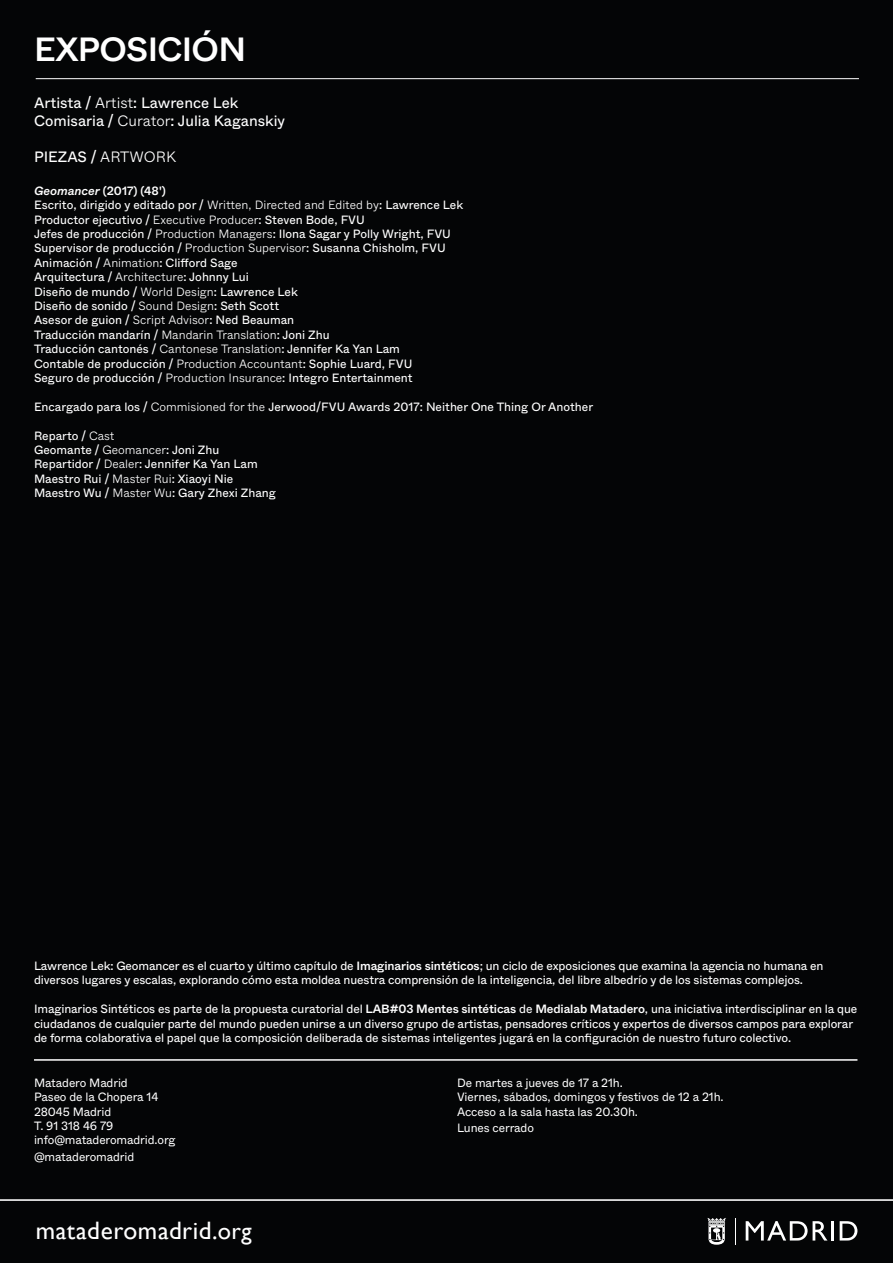
<style>
.page{position:relative;width:893px;height:1263px;background:#040506}
.page>*{position:absolute;margin:0;border:0;box-sizing:border-box;transform-origin:0 0}
.t1{font:500 33.45px "Whyte";letter-spacing:-.02em;color:#fff}
.t2{font:25.2px "Gill Sans";letter-spacing:.02em;color:#fff}
.t3{font:15px/18px "Whyte";color:#fff}
.t4{font:12px/14.4px "Whyte";letter-spacing:-.01em;color:#fff}
.t5{font:12px/14.4px "Whyte";letter-spacing:-.01em;color:#fff}
.s1{font-weight:300}
.s2{font-weight:500;font-style:italic}
.s3{font-weight:500}
.s4{font-size:24px}
</style>
<div class="page">
<svg style="left:735px;top:1218px;width:1px;height:27px"></svg>
<svg style="left:746px;top:1221px;width:81px;height:19px"></svg>
<hr style="left:831px;top:1221px;width:3px;height:19px;background:#fff">
<svg style="left:840px;top:1221px;width:17px;height:19px"></svg>
<svg style="left:707px;top:1218px;width:19px;height:27px"></svg>
<hr style="left:0;top:1199px;width:893px;height:2px;background:#fff">
<hr style="left:36px;top:78px;width:823px;height:1px;background:#fff">
<hr style="left:34px;top:1059px;width:823px;height:2px;background:#fff">
<h1 class="t1" style="left:34px;top:23px;width:213px">EXPOSICIÓN</h1>
<p class="t3" style="left:34px;top:93px;width:253px">Artista / <span class="s1">Artist</span>: Lawrence Lek<br>Comisaria / <span class="s1">Curator</span>: Julia Kaganskiy</p>
<p class="t3" style="left:34px;top:147px;width:144px">PIEZAS / <span class="s1">ARTWORK</span></p>
<p class="t4" style="left:34px;top:183px;width:431px"><span class="s2">Geomancer</span> <span class="s3">(2017) (48')<br></span>Escrito, dirigido y editado por / <span class="s1">Written, Directed and Edited by</span>: Lawrence Lek Productor ejecutivo / <span class="s1">Executive Producer</span>: Steven Bode, FVU<br>Jefes de producción / <span class="s1">Production Managers</span>: Ilona Sagar y Polly Wright, FVU Supervisor de producción / <span class="s1">Production Supervisor</span>: Susanna Chisholm, FVU Animación / <span class="s1">Animation</span>: Clifford Sage<br>Arquitectura / <span class="s1">Architecture</span>: Johnny Lui<br>Diseño de mundo / <span class="s1">World Design</span>: Lawrence Lek<br>Diseño de sonido / <span class="s1">Sound Design</span>: Seth Scott<br>Asesor de guion / <span class="s1">Script Advisor</span>: Ned Beauman<br>Traducción mandarín / <span class="s1">Mandarin Translation</span>: Joni Zhu<br>Traducción cantonés / <span class="s1">Cantonese Translation</span>: Jennifer Ka Yan Lam<br>Contable de producción / <span class="s1">Production Accountant</span>: Sophie Luard, FVU<br>Seguro de producción / <span class="s1">Production Insurance</span>: Integro Entertainment</p>
<p class="t4" style="left:34px;top:399px;width:561px">Encargado para los / <span class="s1">Commisioned for the</span> Jerwood/FVU Awards 2017: Neither One Thing Or Another</p>
<p class="t4" style="left:34px;top:428px;width:244px">Reparto / <span class="s1">Cast<br></span>Geomante / <span class="s1">Geomancer</span>: Joni Zhu<br>Repartidor / <span class="s1">Dealer</span>: Jennifer Ka Yan Lam<br>Maestro Rui / <span class="s1">Master Rui</span>: Xiaoyi Nie<br>Maestro Wu / <span class="s1">Master Wu</span>: Gary Zhexi Zhang</p>
<p class="t4" style="left:34px;top:958px;width:791px">Lawrence Lek: Geomancer es el cuarto y último capítulo de <span class="s3">Imaginarios sintéticos</span>; un ciclo de exposiciones que examina la agencia no humana en diversos lugares y escalas, explorando cómo esta moldea nuestra comprensión de la inteligencia, del libre albedrío y de los sistemas complejos.</p>
<p class="t4" style="left:34px;top:1001px;width:825px">Imaginarios Sintéticos es parte de la propuesta curatorial del <span class="s3">LAB#03 Mentes sintéticas</span> de <span class="s3">Medialab Matadero</span>, una iniciativa interdisciplinar en la que ciudadanos de cualquier parte del mundo pueden unirse a un diverso grupo de artistas, pensadores críticos y expertos de diversos campos para explorar de forma colaborativa el papel que la composición deliberada de sistemas inteligentes jugará en la configuración de nuestro futuro colectivo.</p>
<p class="t5" style="left:34px;top:1074px;width:143px">Matadero Madrid<br>Paseo de la Chopera 14<br>28045 Madrid<br>T. 91 318 46 79 info@mataderomadrid.org</p>
<p class="t5" style="left:34px;top:1148px;width:102px">@mataderomadrid</p>
<h2 class="t2" style="left:36px;top:1216px;width:218px">mataderomadrid.<span class="s4">org</span></h2>
<p class="t5" style="left:457px;top:1074px;width:268px">De martes a jueves de 17 a 21h.<br>Viernes, sábados, domingos y festivos de 12 a 21h.<br>Acceso a la sala hasta las 20.30h.</p>
<p class="t5" style="left:457px;top:1119px;width:78px">Lunes cerrado</p>
</div>
